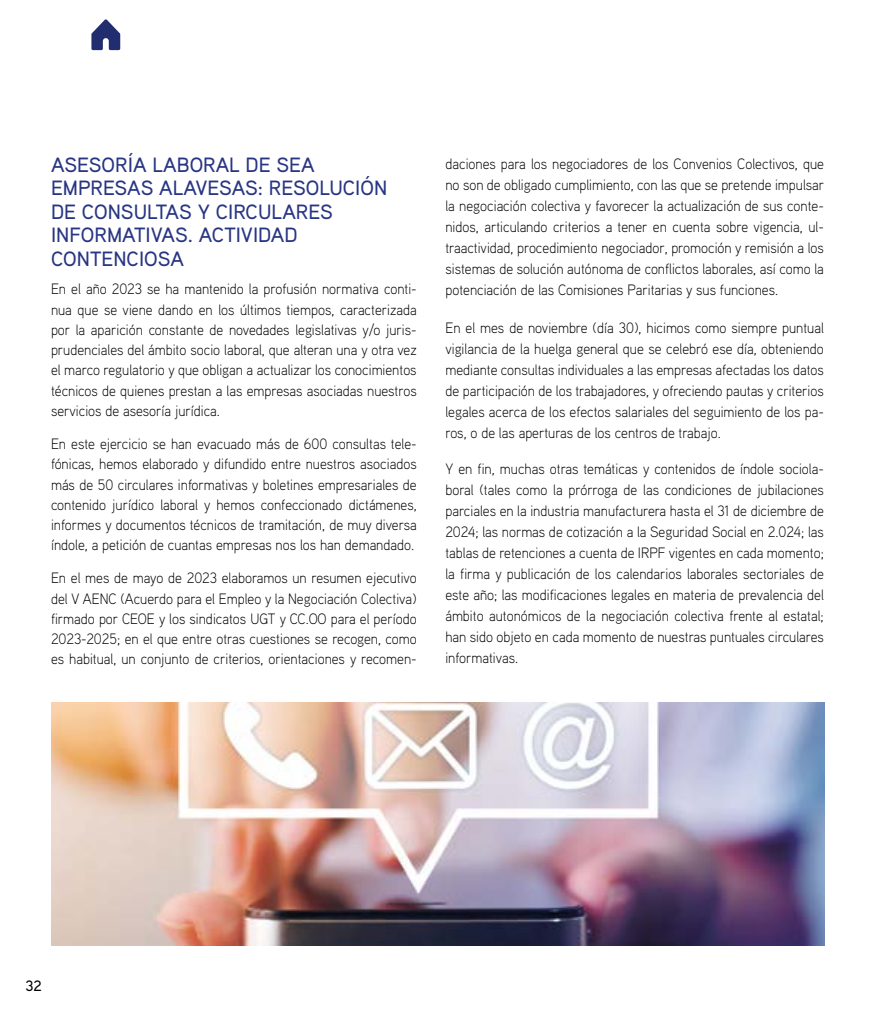
<style>
.page{position:relative;width:893px;height:1021px;background:#fff}
.page>*{position:absolute;margin:0;border:0;box-sizing:border-box;transform-origin:0 0}
.t1{font:500 20.7px/23.4px "Aaux Pro";color:#283583}
.t2{font:300 15px/21px "Aaux Pro";color:#000;text-align:justify;scale:.95 1}
.t3{font:500 15px "Aaux Pro";color:#000}
</style>
<div class="page">
<img style="left:51px;top:702px;width:774px;height:243px">
<svg style="left:91px;top:19px;width:29px;height:31px"></svg>
<h1 class="t1" style="left:51px;top:152px;width:338px">ASESORÍA LABORAL DE SEA<br>EMPRESAS ALAVESAS: RESOLUCIÓN<br>DE CONSULTAS Y CIRCULARES<br>INFORMATIVAS. ACTIVIDAD<br>CONTENCIOSA</h1>
<p class="t2" style="left:51px;top:278px;width:386px;line-height:20.2px">En el año 2023 se ha mantenido la profusión normativa conti&shy;nua que se viene dando en los últimos tiempos, caracterizada por la aparición constante de novedades legislativas y/o juris&shy;prudenciales del ámbito socio laboral, que alteran una y otra vez el marco regulatorio y que obligan a actualizar los conocimientos técnicos de quienes prestan a las empresas asociadas nuestros servicios de asesoría jurídica.</p>
<p class="t2" style="left:51px;top:433px;width:386px;line-height:20.2px">En este ejercicio se han evacuado más de 600 consultas tele&shy;fónicas, hemos elaborado y difundido entre nuestros asociados más de 50 circulares informativas y boletines empresariales de contenido jurídico laboral y hemos confeccionado dictámenes, informes y documentos técnicos de tramitación, de muy diversa índole, a petición de cuantas empresas nos los han demandado.</p>
<p class="t2" style="left:51px;top:567px;width:386px;line-height:20.2px">En el mes de mayo de 2023 elaboramos un resumen ejecutivo del V AENC (Acuerdo para el Empleo y la Negociación Colectiva) firmado por CEOE y los sindicatos UGT y CC.OO para el período 2023-2025; en el que entre otras cuestiones se recogen, como es habitual, un conjunto de criterios, orientaciones y recomen-</p>
<p class="t2" style="left:445px;top:152px;width:400px">daciones para los negociadores de los Convenios Colectivos, que no son de obligado cumplimiento, con las que se pretende impulsar la negociación colectiva y favorecer la actualización de sus conte&shy;nidos, articulando criterios a tener en cuenta sobre vigencia, ul&shy;traactividad, procedimiento negociador, promoción y remisión a los sistemas de solución autónoma de conflictos laborales, así como la potenciación de las Comisiones Paritarias y sus funciones.</p>
<p class="t2" style="left:445px;top:316px;width:400px">En el mes de noviembre (día 30), hicimos como siempre puntual vigilancia de la huelga general que se celebró ese día, obteniendo mediante consultas individuales a las empresas afectadas los datos de participación de los trabajadores, y ofreciendo pautas y criterios legales acerca de los efectos salariales del seguimiento de los pa&shy;ros, o de las aperturas de los centros de trabajo.</p>
<p class="t2" style="left:445px;top:457px;width:400px">Y en fin, muchas otras temáticas y contenidos de índole sociola&shy;boral (tales como la prórroga de las condiciones de jubilaciones parciales en la industria manufacturera hasta el 31 de diciembre de 2024; las normas de cotización a la Seguridad Social en 2.024; las tablas de retenciones a cuenta de IRPF vigentes en cada momento; la firma y publicación de los calendarios laborales sectoriales de este año; las modificaciones legales en materia de prevalencia del ámbito autonómicos de la negociación colectiva frente al estatal; han sido objeto en cada momento de nuestras puntuales circulares informativas.</p>
<p class="t3" style="left:26px;top:976px;width:18px">32</p>
</div>
